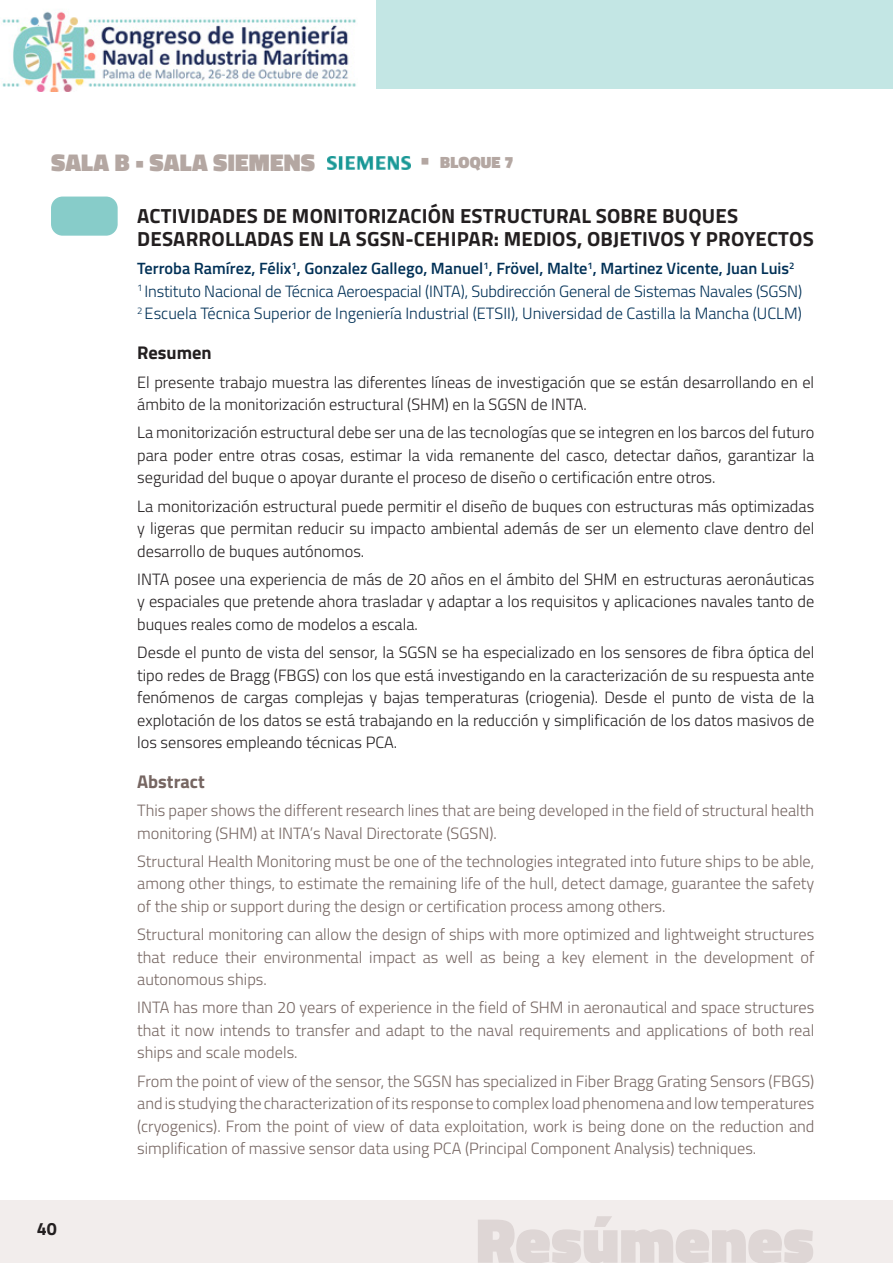
<style>
.page{position:relative;width:893px;height:1263px;background:#fff}
.page>*{position:absolute;margin:0;border:0;box-sizing:border-box;transform-origin:0 0}
.t1{font:900 64.35px "Titillium";color:#ded6d5}
.t2{font:900 24.6px "Titillium";letter-spacing:.01em;color:#b4a7a2}
.t3{font:700 20.4px/22.5px "Titillium";letter-spacing:.01em;color:#231f20}
.t4{font:700 18.45px "Titillium";color:#766662}
.t5{font:700 18.45px "Titillium";color:#231f20}
.t6{font:700 17.85px "Titillium";color:#231f20}
.t7{font:900 16.5px "Titillium";letter-spacing:.01em;color:#b4a7a2}
.t8{font:300 16.35px/22.5px "Titillium";color:#231f20;text-align:justify}
.t9{font:300 16.35px/22.5px "Titillium";color:#766662;text-align:justify}
.t10{font:300 16.35px/22.5px "Titillium";letter-spacing:-.01em;color:#003056}
.s1{font-size:24.6px}
.s2{font-weight:600}
</style>
<div class="page">
<div style="left:376px;top:0;width:517px;height:89px;background:#c3e6e4"></div>
<div style="left:0;top:1200px;width:893px;height:63px;background:#f2edec"></div>
<img style="left:2px;top:11px;width:354px;height:80px">
<div style="left:51px;top:197px;width:67px;height:39px;background:#87ccc9;border-radius:12px"></div>
<img style="left:328px;top:156px;width:82px;height:13px">
<h2 class="t2" style="left:51px;top:145px;width:265px">SALA B • SALA SIEMENS</h2>
<p class="t7" style="left:420px;top:151px;width:95px"><span class="s1">•</span> BLOQUE 7</p>
<p class="t3" style="left:137px;top:204px;width:678px">ACTIVIDADES DE MONITORIZACIÓN ESTRUCTURAL SOBRE BUQUES<br>DESARROLLADAS EN LA SGSN-CEHIPAR: MEDIOS, OBJETIVOS Y PROYECTOS</p>
<p class="t10" style="left:137px;top:257px;width:666px"><span class="s2">Terroba Ramírez, Félix</span><sup>1</sup><span class="s2">, Gonzalez Gallego, Manuel</span><sup>1</sup><span class="s2">, Frövel, Malte</span><sup>1</sup><span class="s2">, Martinez Vicente, Juan Luis</span><sup>2<br></sup><sup>1</sup> Instituto Nacional de Técnica Aeroespacial (INTA), Subdirección General de Sistemas Navales (SGSN)<br><sup>2</sup> Escuela Técnica Superior de Ingeniería Industrial (ETSII), Universidad de Castilla la Mancha (UCLM)</p>
<p class="t5" style="left:137px;top:339px;width:76px">Resumen</p>
<p class="t8" style="left:137px;top:370px;width:678px">El presente trabajo muestra las diferentes líneas de investigación que se están desarrollando en el ámbito de la monitorización estructural (SHM) en la SGSN de INTA.</p>
<p class="t8" style="left:137px;top:420px;width:679px">La monitorización estructural debe ser una de las tecnologías que se integren en los barcos del futuro para poder entre otras cosas, estimar la vida remanente del casco, detectar daños, garantizar la seguridad del buque o apoyar durante el proceso de diseño o certificación entre otros.</p>
<p class="t8" style="left:137px;top:494px;width:679px">La monitorización estructural puede permitir el diseño de buques con estructuras más optimizadas y ligeras que permitan reducir su impacto ambiental además de ser un elemento clave dentro del desarrollo de buques autónomos.</p>
<p class="t8" style="left:137px;top:567px;width:679px">INTA posee una experiencia de más de 20 años en el ámbito del SHM en estructuras aeronáuticas y espaciales que pretende ahora trasladar y adaptar a los requisitos y aplicaciones navales tanto de buques reales como de modelos a escala.</p>
<p class="t8" style="left:137px;top:640px;width:679px">Desde el punto de vista del sensor, la SGSN se ha especializado en los sensores de fibra óptica del tipo redes de Bragg (FBGS) con los que está investigando en la caracterización de su respuesta ante fenómenos de cargas complejas y bajas temperaturas (criogenia). Desde el punto de vista de la explotación de los datos se está trabajando en la reducción y simplificación de los datos masivos de los sensores empleando técnicas PCA.</p>
<p class="t4" style="left:137px;top:767px;width:69px">Abstract</p>
<p class="t9" style="left:137px;top:798px;width:679px">This paper shows the different research lines that are being developed in the field of structural health monitoring (SHM) at INTA’s Naval Directorate (SGSN).</p>
<p class="t9" style="left:137px;top:849px;width:679px">Structural Health Monitoring must be one of the technologies integrated into future ships to be able, among other things, to estimate the remaining life of the hull, detect damage, guarantee the safety of the ship or support during the design or certification process among others.</p>
<p class="t9" style="left:137px;top:922px;width:679px">Structural monitoring can allow the design of ships with more optimized and lightweight structures that reduce their environmental impact as well as being a key element in the development of autonomous ships.</p>
<p class="t9" style="left:137px;top:996px;width:679px">INTA has more than 20 years of experience in the field of SHM in aeronautical and space structures that it now intends to transfer and adapt to the naval requirements and applications of both real ships and scale models.</p>
<p class="t9" style="left:137px;top:1069px;width:679px">From the point of view of the sensor, the SGSN has specialized in Fiber Bragg Grating Sensors (FBGS) and is studying the characterization of its response to complex load phenomena and low temperatures (cryogenics). From the point of view of data exploitation, work is being done on the reduction and simplification of massive sensor data using PCA (Principal Component Analysis) techniques.</p>
<p class="t6" style="left:37px;top:1215px;width:22px">40</p>
<h1 class="t1" style="left:476px;top:1193px;width:340px">Resúmenes</h1>
</div>
